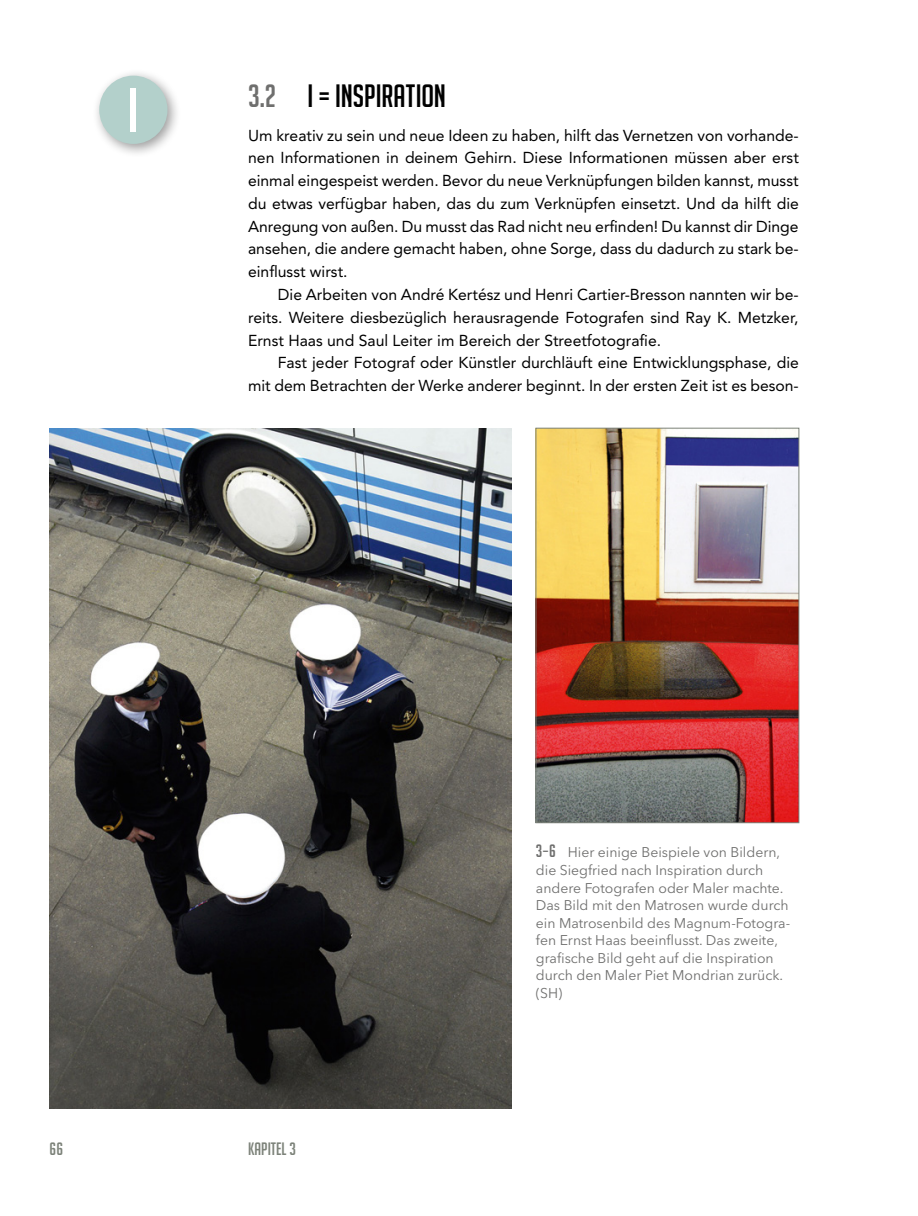
<style>
.page{position:relative;width:918px;height:1216px;background:#fff}
.page>*{position:absolute;margin:0;border:0;box-sizing:border-box;transform-origin:0 0}
.t1{font:31.5px "Big Noodle Titling";color:#000}
.t2{font:17.5px "Big Noodle Titling";color:#7c8279}
.Standard_Folge{font:15.75px/22.8px "Avenir LT Pro";color:#000;text-align:justify}
.BU_Marginal_grau{font:14px/17.5px "Avenir Next LT Pro";color:#6f6f6e}
.s1{color:#6f6f6e}
.s2{font-family:"Big Noodle Titling";font-size:17.5px}
</style>
<div class="page">
<img style="left:50px;top:428px;width:461px;height:680px">
<img style="left:538px;top:430px;width:259px;height:391px">
<div style="left:536px;top:428px;width:263px;height:395px;border:1px solid #7c8279"></div>
<div style="left:92px;top:68px;width:90px;height:91px;background:#000;opacity:.4"></div>
<div style="left:99px;top:76px;width:68px;height:68px;background:#b3d0cb;border-radius:50%"></div>
<div style="left:130px;top:88px;width:6px;height:43px;background:#fff"></div>
<p class="t1" style="left:248px;top:78px;width:199px"><span class="s1">3.2</span> I = INSPIRATION</p>
<p class="Standard_Folge" style="left:248px;top:124px;width:552px">Um kreativ zu sein und neue Ideen zu haben, hilft das Vernetzen von vorhande&shy;nen Informationen in deinem Gehirn. Diese Informationen müssen aber erst einmal eingespeist werden. Bevor du neue Verknüpfungen bilden kannst, musst du etwas verfügbar haben, das du zum Verknüpfen einsetzt. Und da hilft die Anregung von außen. Du musst das Rad nicht neu erfinden! Du kannst dir Dinge ansehen, die andere gemacht haben, ohne Sorge, dass du dadurch zu stark be&shy;einflusst wirst.</p>
<p class="Standard_Folge" style="left:248px;top:283px;width:552px;text-indent:30px">Die Arbeiten von André Kertész und Henri Cartier-Bresson nannten wir be&shy;reits. Weitere diesbezüglich herausragende Fotografen sind Ray K. Metzker, Ernst Haas und Saul Leiter im Bereich der Streetfotografie.</p>
<p class="Standard_Folge" style="left:248px;top:351px;width:552px;text-align:right">Fast jeder Fotograf oder Künstler durchläuft eine Entwicklungsphase, die<br>mit dem Betrachten der Werke anderer beginnt. In der ersten Zeit ist es beson-</p>
<p class="t2" style="left:50px;top:1139px;width:15px">66</p>
<p class="t2" style="left:248px;top:1139px;width:49px">KAPITEL 3</p>
<p class="BU_Marginal_grau" style="left:536px;top:843px;width:256px"><span class="s2">3–6</span> Hier einige Beispiele von Bildern, die Siegfried nach Inspiration durch andere Fotografen oder Maler machte.<br>Das Bild mit den Matrosen wurde durch ein Matrosenbild des Magnum-Fotogra&shy;fen Ernst Haas beeinflusst. Das zweite, grafische Bild geht auf die Inspiration durch den Maler Piet Mondrian zurück. (SH)</p>
</div>
